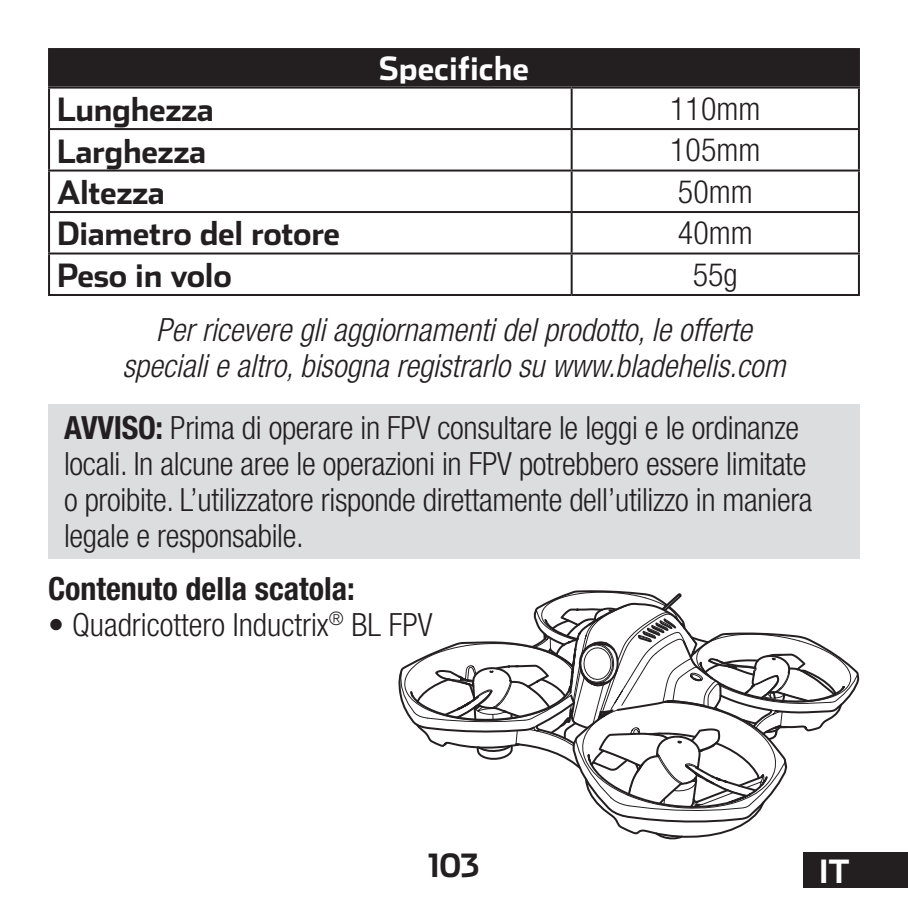
<style>
.page{position:relative;width:908px;height:908px;background:#fff}
.page>*{position:absolute;margin:0;border:0;box-sizing:border-box;transform-origin:0 0}
.t1{font:300 condensed 32px/36px "Helvetica Neue LT Std";letter-spacing:-.01em;color:#231f20}
.t2{font:italic 300 condensed 32px/36px "Helvetica Neue LT Std";color:#231f20;text-align:center}
.t3{font:700 32px "Stainless";letter-spacing:-.01em;color:#231f20}
.t4{font:700 condensed 32px "Helvetica Neue LT Std";color:#231f20}
.t5{font:700 32px "Stainless";color:#fff}
.s1{font-weight:700}
</style>
<div class="page">
<div style="left:802px;top:851px;width:105px;height:36px;background:#231f20"></div>
<svg style="left:399px;top:558px;width:460px;height:330px"></svg>
<hr style="left:48px;top:87px;width:523px;height:2px;background:#231f20">
<hr style="left:48px;top:89px;width:2px;height:39px;background:#231f20">
<hr style="left:571px;top:87px;width:288px;height:2px;background:#231f20">
<hr style="left:570px;top:89px;width:2px;height:39px;background:#231f20">
<hr style="left:857px;top:89px;width:2px;height:39px;background:#231f20">
<hr style="left:48px;top:128px;width:523px;height:2px;background:#231f20">
<hr style="left:48px;top:130px;width:2px;height:39px;background:#231f20">
<hr style="left:571px;top:128px;width:288px;height:2px;background:#231f20">
<hr style="left:570px;top:130px;width:2px;height:39px;background:#231f20">
<hr style="left:857px;top:130px;width:2px;height:39px;background:#231f20">
<hr style="left:48px;top:169px;width:523px;height:2px;background:#231f20">
<hr style="left:48px;top:171px;width:2px;height:40px;background:#231f20">
<hr style="left:571px;top:169px;width:288px;height:2px;background:#231f20">
<hr style="left:570px;top:171px;width:2px;height:40px;background:#231f20">
<hr style="left:857px;top:171px;width:2px;height:40px;background:#231f20">
<hr style="left:48px;top:211px;width:523px;height:2px;background:#231f20">
<hr style="left:48px;top:213px;width:2px;height:39px;background:#231f20">
<hr style="left:571px;top:211px;width:288px;height:2px;background:#231f20">
<hr style="left:570px;top:213px;width:2px;height:39px;background:#231f20">
<hr style="left:857px;top:213px;width:2px;height:39px;background:#231f20">
<hr style="left:48px;top:252px;width:523px;height:2px;background:#231f20">
<hr style="left:48px;top:254px;width:2px;height:40px;background:#231f20">
<hr style="left:571px;top:252px;width:288px;height:2px;background:#231f20">
<hr style="left:570px;top:254px;width:2px;height:40px;background:#231f20">
<hr style="left:857px;top:254px;width:2px;height:40px;background:#231f20">
<hr style="left:48px;top:294px;width:523px;height:2px;background:#231f20">
<hr style="left:571px;top:294px;width:288px;height:2px;background:#231f20">
<div style="left:50px;top:50px;width:808px;height:35px;background:#231f20"></div>
<div style="left:48px;top:48px;width:811px;height:39px;border:3px solid #231f20"></div>
<div style="left:48px;top:404px;width:811px;height:154px;background:#dcdddf"></div>
<p class="t5" style="left:378px;top:49px;width:152px">Specifiche</p>
<p class="t3" style="left:57px;top:90px;width:158px">Lunghezza</p>
<p class="t1" style="left:670px;top:90px;width:91px">110mm</p>
<p class="t3" style="left:57px;top:131px;width:150px">Larghezza</p>
<p class="t1" style="left:670px;top:131px;width:91px">105mm</p>
<p class="t3" style="left:57px;top:172px;width:109px">Altezza</p>
<p class="t1" style="left:677px;top:173px;width:76px">50mm</p>
<p class="t3" style="left:57px;top:214px;width:284px">Diametro del rotore</p>
<p class="t1" style="left:677px;top:214px;width:76px">40mm</p>
<p class="t3" style="left:57px;top:255px;width:176px">Peso in volo</p>
<p class="t1" style="left:692px;top:256px;width:46px">55g</p>
<p class="t2" style="left:122px;top:312px;width:664px">Per ricevere gli aggiornamenti del prodotto, le offerte speciali e altro, bisogna registrarlo su www.bladehelis.com</p>
<p class="t1" style="left:64px;top:409px;width:749px"><span class="s1">AVVISO:</span> Prima di operare in FPV consultare le leggi e le ordinanze locali. In alcune aree le operazioni in FPV potrebbero essere limitate o proibite. L’utilizzatore risponde direttamente dell’utilizzo in maniera legale e responsabile.</p>
<p class="t4" style="left:48px;top:568px;width:308px">Contenuto della scatola:</p>
<p class="t1" style="left:48px;top:606px;width:386px">• Quadricottero Inductrix<sup>®</sup> BL FPV</p>
<p class="t3" style="left:428px;top:845px;width:53px">103</p>
<p class="t5" style="left:818px;top:850px;width:32px">IT</p>
</div>
